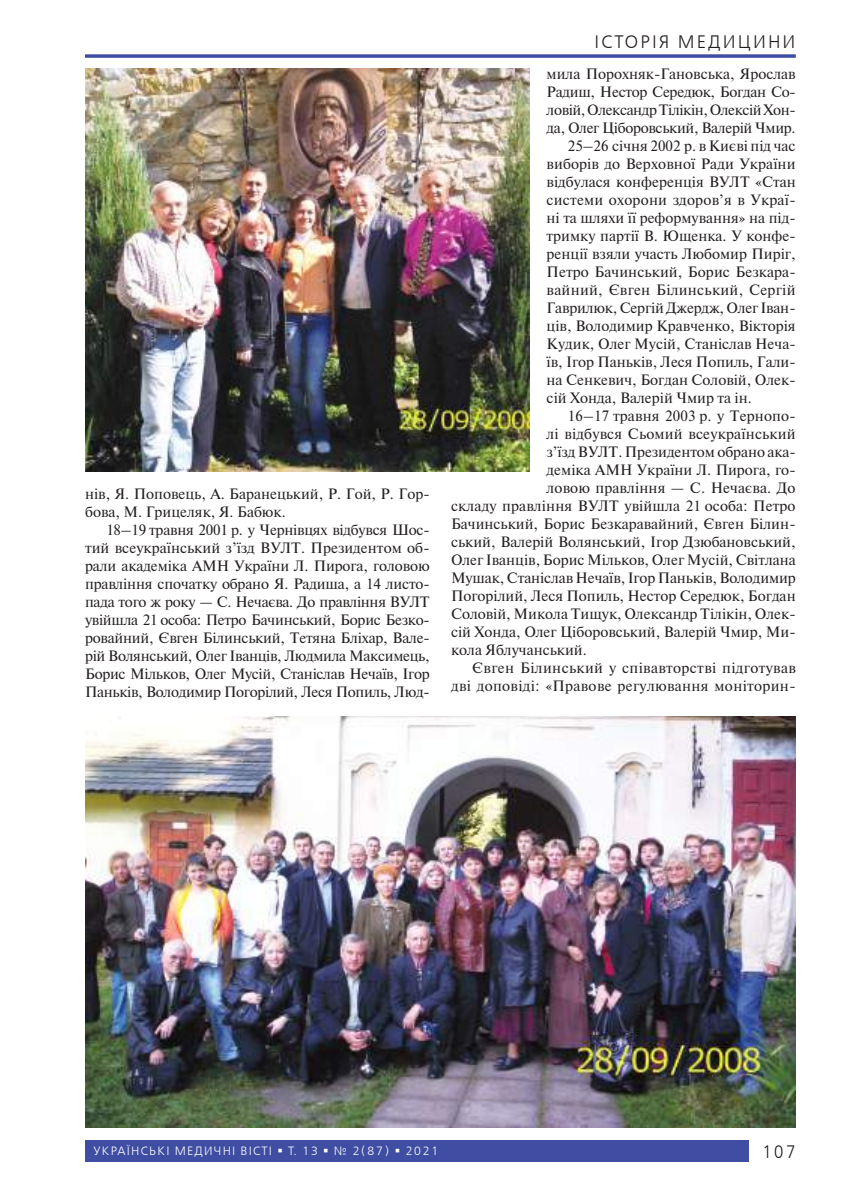
<style>
.page{position:relative;width:851px;height:1204px;background:#fff}
.page>*{position:absolute;margin:0;border:0;box-sizing:border-box;transform-origin:0 0}
.t1{font:18px "Free Set C";letter-spacing:.115em;color:#241f1f}
.t2{font:18px "Free Set C";letter-spacing:.115em;color:#241f1f;scale:.9 1}
.t3{font:15px/18px "Newton";color:#241f1f}
.t4{font:15px "Newton";letter-spacing:.02em;color:#241f1f}
.t5{font:15px "Newton";letter-spacing:-.02em;color:#241f1f}
.t6{font:15px "Newton";letter-spacing:.025em;color:#241f1f}
.t7{font:15px "Newton";letter-spacing:-.025em;color:#241f1f}
.t8{font:12px "Free Set C";letter-spacing:.1em;color:#fff}
</style>
<div class="page">
<div style="left:85px;top:1140px;width:663px;height:21px;background:#3f4da2"></div>
<img style="left:85px;top:68px;width:444px;height:403px">
<img style="left:85px;top:716px;width:710px;height:411px">
<hr style="left:85px;top:55px;width:710px;height:3px;background:#3f4da2">
<p class="t3" style="left:85px;top:484px;width:346px">нів, Я. Поповець, А. Баранецький, Р. Гой, Р. Гор&shy;бова, М. Грицеляк, Я. Бабюк.</p>
<p class="t3" style="left:85px;top:520px;width:346px;text-align:justify;text-indent:21px">18–19 травня 2001 р. у Чернівцях відбувся Шос&shy;тий всеукраїнський з’їзд ВУЛТ. Президентом об&shy;рали академіка АМН України Л. Пирога, головою правління спочатку обрано Я. Радиша, а 14 листо&shy;пада того ж року — С. Нечаєва. До правління ВУЛТ увійшла 21 особа: Петро Бачинський, Борис Безко&shy;ровайний, Євген Білинський, Тетяна Бліхар, Вале&shy;рій Волянський, Олег Іванців, Людмила Максимець, Борис Мільков, Олег Мусій, Станіслав Нечаїв, Ігор Паньків, Володимир Погорілий, Леся Попиль, Люд-</p>
<p class="t1" style="left:594px;top:31px;width:202px">ІСТОРІЯ МЕДИЦИНИ</p>
<p class="t1" style="left:707px;top:31px;width:89px">РУБРИКА</p>
<p class="t3" style="left:546px;top:64px;width:250px">мила Порохняк-Гановська, Ярослав</p>
<p class="t5" style="left:546px;top:81px;width:250px">Радиш, Нестор Середюк, Богдан Со-</p>
<p class="t7" style="left:546px;top:99px;width:250px">ловій, Олександр Тілікін, Олексій Хон-</p>
<p class="t5" style="left:546px;top:117px;width:250px">да, Олег Ціборовський, Валерій Чмир.</p>
<p class="t3" style="left:568px;top:136px;width:229px">25–26 січня 2002 р. в Києві під час</p>
<p class="t3" style="left:546px;top:154px;width:250px">виборів до Верховної Ради України</p>
<p class="t3" style="left:546px;top:172px;width:250px">відбулася конференція ВУЛТ «Стан</p>
<p class="t3" style="left:546px;top:190px;width:250px">системи охорони здоров’я в Украї-</p>
<p class="t3" style="left:546px;top:208px;width:250px">ні та шляхи її реформування» на під-</p>
<p class="t3" style="left:546px;top:226px;width:250px">тримку партії В. Ющенка. У конфе-</p>
<p class="t3" style="left:546px;top:244px;width:250px">ренції взяли участь Любомир Пиріг,</p>
<p class="t3" style="left:546px;top:262px;width:250px">Петро Бачинський, Борис Безкара-</p>
<p class="t4" style="left:546px;top:279px;width:250px">вайний, Євген Білинський, Сергій</p>
<p class="t3" style="left:546px;top:298px;width:250px">Гаврилюк, Сергій Джердж, Олег Іван-</p>
<p class="t3" style="left:546px;top:316px;width:250px">ців, Володимир Кравченко, Вікторія</p>
<p class="t3" style="left:546px;top:334px;width:250px">Кудик, Олег Мусій, Станіслав Неча-</p>
<p class="t3" style="left:546px;top:352px;width:250px">їв, Ігор Паньків, Леся Попиль, Гали-</p>
<p class="t3" style="left:546px;top:370px;width:250px">на Сенкевич, Богдан Соловій, Олек-</p>
<p class="t3" style="left:546px;top:388px;width:207px">сій Хонда, Валерій Чмир та ін.</p>
<p class="t3" style="left:568px;top:406px;width:229px">16–17 травня 2003 р. у Тернопо-</p>
<p class="t3" style="left:546px;top:424px;width:250px">лі відбувся Сьомий всеукраїнський</p>
<p class="t3" style="left:546px;top:442px;width:250px">з’їзд ВУЛТ. Президентом обрано ака-</p>
<p class="t3" style="left:546px;top:460px;width:250px">деміка АМН України Л. Пирога, го-</p>
<p class="t3" style="left:546px;top:478px;width:250px">ловою правління — С. Нечаєва. До</p>
<p class="t3" style="left:451px;top:496px;width:346px">складу правління ВУЛТ увійшла 21 особа: Петро</p>
<p class="t3" style="left:451px;top:514px;width:346px">Бачинський, Борис Безкаравайний, Євген Білин-</p>
<p class="t3" style="left:451px;top:532px;width:346px">ський, Валерій Волянський, Ігор Дзюбановський,</p>
<p class="t3" style="left:451px;top:550px;width:346px">Олег Іванців, Борис Мільков, Олег Мусій, Світлана</p>
<p class="t3" style="left:451px;top:568px;width:346px">Мушак, Станіслав Нечаїв, Ігор Паньків, Володимир</p>
<p class="t3" style="left:451px;top:586px;width:346px">Погорілий, Леся Попиль, Нестор Середюк, Богдан</p>
<p class="t3" style="left:451px;top:604px;width:346px">Соловій, Микола Тищук, Олександр Тілікін, Олек-</p>
<p class="t3" style="left:451px;top:622px;width:346px">сій Хонда, Олег Ціборовський, Валерій Чмир, Ми-</p>
<p class="t3" style="left:451px;top:640px;width:137px">кола Яблучанський.</p>
<p class="t6" style="left:472px;top:657px;width:325px">Євген Білинський у співавторстві підготував</p>
<p class="t4" style="left:451px;top:675px;width:346px">дві доповіді: «Правове регулювання моніторин-</p>
<p class="t8" style="left:94px;top:1144px;width:346px">УКРАЇНСЬКІ МЕДИЧНІ ВІСТІ ▪ Т. 13 ▪ № 2(87) ▪ 2021</p>
<p class="t2" style="left:762px;top:1140px;width:39px">107</p>
</div>
